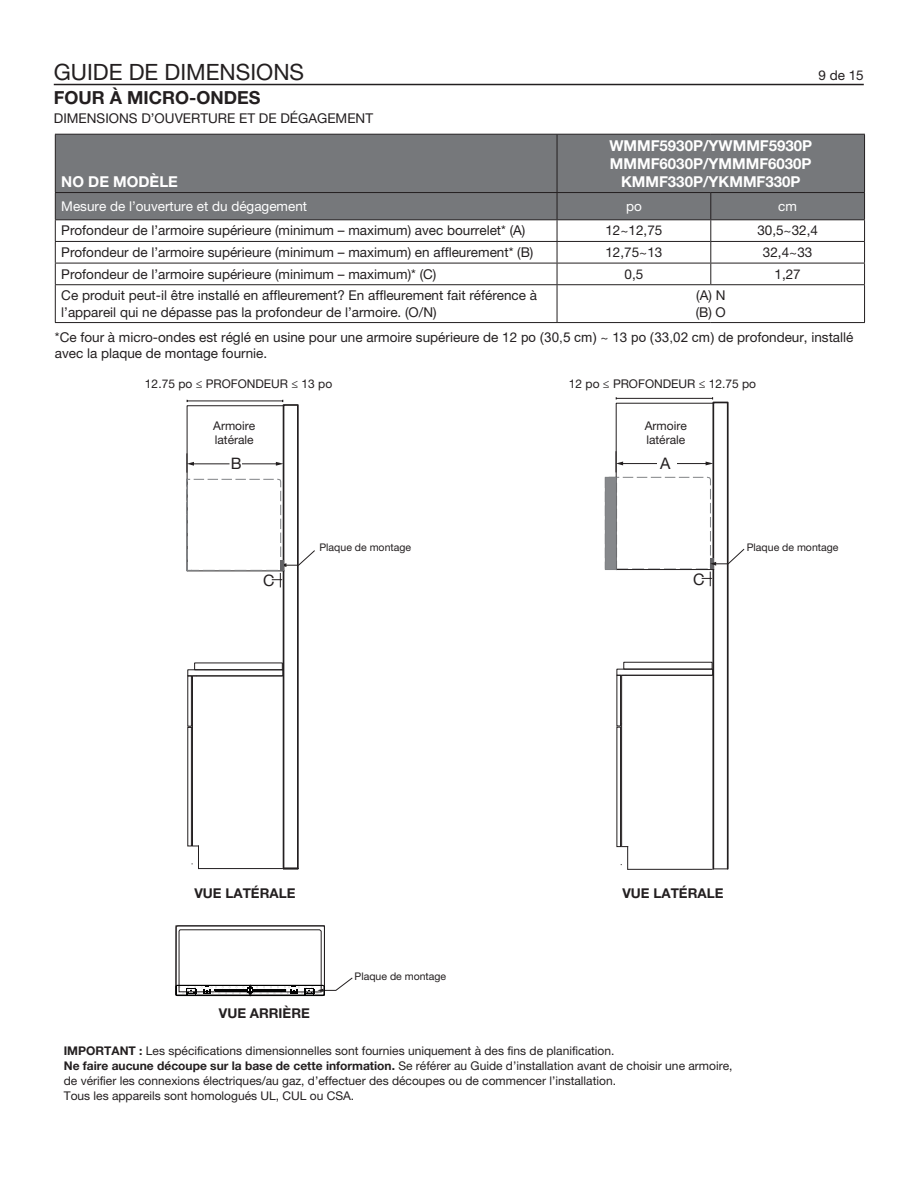
<style>
.page{position:relative;width:918px;height:1188px;background:#fff}
.page>*{position:absolute;margin:0;border:0;box-sizing:border-box;transform-origin:0 0}
.t1{font:22.5px "Helvetica Neue LT Std";color:#231f20}
.t2{font:700 18px "Helvetica Neue LT Pro";color:#231f20}
.t3{font:15.9px "Helvetica Neue LT Std";color:#231f20}
.t4{font:15.75px "Helvetica Neue LT Std";color:#231f20}
.t5{font:700 15px/17.9px "Helvetica Neue LT Pro";color:#fff;text-align:center}
.t6{font:13.5px/16.2px "Helvetica Neue LT Std";color:#231f20}
.t7{font:13.5px "Helvetica Neue LT Std";color:#fff}
.t8{font:700 13.5px "Helvetica Neue LT Pro";color:#231f20}
.t9{font:12px/15px "Helvetica Neue LT Std";color:#231f20}
.t10{font:10.5px "Helvetica Neue LT Std";color:#231f20}
.s1{font-family:"Arial"}
.s2{font-family:"Helvetica Neue LT Pro";font-weight:700}
</style>
<div class="page">
<hr style="left:54px;top:84px;width:810px;height:1px;background:#231f20">
<div style="left:56px;top:135px;width:808px;height:84px;background:#76787b"></div>
<hr style="left:55px;top:134px;width:502px;height:1px;background:#231f20">
<hr style="left:557px;top:134px;width:154px;height:1px;background:#231f20">
<hr style="left:711px;top:134px;width:154px;height:1px;background:#231f20">
<hr style="left:864px;top:135px;width:1px;height:57px;background:#231f20">
<hr style="left:55px;top:192px;width:502px;height:1px;background:#231f20">
<hr style="left:557px;top:192px;width:154px;height:1px;background:#231f20">
<hr style="left:711px;top:192px;width:154px;height:1px;background:#231f20">
<hr style="left:55px;top:219px;width:502px;height:1px;background:#231f20">
<hr style="left:557px;top:219px;width:154px;height:1px;background:#231f20">
<hr style="left:711px;top:219px;width:154px;height:1px;background:#231f20">
<hr style="left:55px;top:241px;width:502px;height:1px;background:#231f20">
<hr style="left:557px;top:241px;width:154px;height:1px;background:#231f20">
<hr style="left:711px;top:241px;width:154px;height:1px;background:#231f20">
<hr style="left:55px;top:263px;width:502px;height:1px;background:#231f20">
<hr style="left:557px;top:263px;width:154px;height:1px;background:#231f20">
<hr style="left:711px;top:263px;width:154px;height:1px;background:#231f20">
<svg style="left:710px;top:193px;width:1px;height:91px"></svg>
<svg style="left:864px;top:193px;width:1px;height:91px"></svg>
<hr style="left:55px;top:284px;width:502px;height:1px;background:#231f20">
<hr style="left:557px;top:284px;width:154px;height:1px;background:#231f20">
<hr style="left:711px;top:284px;width:154px;height:1px;background:#231f20">
<hr style="left:864px;top:285px;width:1px;height:37px;background:#231f20">
<hr style="left:55px;top:322px;width:502px;height:1px;background:#231f20">
<hr style="left:557px;top:322px;width:154px;height:1px;background:#231f20">
<hr style="left:711px;top:322px;width:154px;height:1px;background:#231f20">
<hr style="left:55px;top:135px;width:1px;height:57px;background:#231f20">
<hr style="left:557px;top:135px;width:1px;height:57px;background:#231f20">
<svg style="left:55px;top:193px;width:1px;height:91px"></svg>
<svg style="left:557px;top:193px;width:1px;height:91px"></svg>
<hr style="left:55px;top:285px;width:1px;height:37px;background:#231f20">
<hr style="left:557px;top:285px;width:1px;height:37px;background:#231f20">
<div style="left:187px;top:405px;width:97px;height:166px;border:1px solid #231f20"></div>
<div style="left:283px;top:404px;width:16px;height:465px;border:2px solid #231f20"></div>
<hr style="left:187px;top:401px;width:96px;height:1px;background:#231f20">
<div style="left:187px;top:669px;width:96px;height:7px;border:1px solid #231f20"></div>
<hr style="left:197px;top:675px;width:86px;height:1px;background:#231f20">
<svg style="left:284px;top:868px;width:14px;height:1px"></svg>
<hr style="left:198px;top:868px;width:85px;height:1px;background:#231f20">
<svg style="left:191px;top:675px;width:8px;height:193px"></svg>
<svg style="left:186px;top:453px;width:129px;height:134px"></svg>
<hr style="left:242px;top:463px;width:37px;height:1px;background:#231f20">
<div style="left:712px;top:402px;width:16px;height:468px;border:2px solid #231f20"></div>
<hr style="left:628px;top:869px;width:85px;height:1px;background:#231f20">
<div style="left:616px;top:675px;width:5px;height:51px;border:1px solid #231f20"></div>
<div style="left:616px;top:727px;width:5px;height:120px;border:1px solid #231f20"></div>
<svg style="left:621px;top:676px;width:7px;height:193px"></svg>
<div style="left:616px;top:669px;width:97px;height:7px;border:1px solid #231f20"></div>
<div style="left:623px;top:662px;width:90px;height:8px;border:1px solid #231f20"></div>
<hr style="left:616px;top:398px;width:97px;height:1px;background:#231f20">
<svg style="left:604px;top:451px;width:141px;height:135px"></svg>
<svg style="left:175px;top:925px;width:178px;height:72px"></svg>
<h1 class="t1" style="left:54px;top:59px;width:252px">GUIDE DE DIMENSIONS</h1>
<p class="t6" style="left:819px;top:67px;width:47px">9 de 15</p>
<h2 class="t2" style="left:54px;top:86px;width:208px">FOUR À MICRO-ONDES</h2>
<p class="t6" style="left:54px;top:110px;width:321px">DIMENSIONS D’OUVERTURE ET DE DÉGAGEMENT</p>
<p class="t5" style="left:61px;top:172px;width:118px">NO DE MODÈLE</p>
<p class="t5" style="left:609px;top:137px;width:204px">WMMF5930P/YWMMF5930P<br>MMMF6030P/YMMMF6030P<br>KMMF330P/YKMMF330P</p>
<p class="t7" style="left:61px;top:199px;width:247px">Mesure de l’ouverture et du dégagement</p>
<p class="t7" style="left:626px;top:199px;width:17px">po</p>
<p class="t7" style="left:778px;top:199px;width:20px">cm</p>
<p class="t6" style="left:61px;top:223px;width:466px">Profondeur de l’armoire supérieure (minimum – maximum) avec bourrelet* (A)</p>
<p class="t6" style="left:605px;top:223px;width:58px">12~12,75</p>
<p class="t6" style="left:757px;top:223px;width:62px">30,5~32,4</p>
<p class="t6" style="left:61px;top:244px;width:474px">Profondeur de l’armoire supérieure (minimum – maximum) en affleurement* (B)</p>
<p class="t6" style="left:605px;top:244px;width:58px">12,75~13</p>
<p class="t6" style="left:763px;top:244px;width:51px">32,4~33</p>
<p class="t6" style="left:61px;top:266px;width:377px">Profondeur de l’armoire supérieure (minimum – maximum)* (C)</p>
<p class="t6" style="left:625px;top:266px;width:20px">0,5</p>
<p class="t6" style="left:775px;top:266px;width:28px">1,27</p>
<p class="t6" style="left:61px;top:287px;width:477px">Ce produit peut-il être installé en affleurement? En affleurement fait référence à l’appareil qui ne dépasse pas la profondeur de l’armoire. (O/N)</p>
<p class="t6" style="left:696px;top:288px;width:32px">(A) N (B) O</p>
<p class="t6" style="left:55px;top:329px;width:800px">*Ce four à micro-ondes est réglé en usine pour une armoire supérieure de 12 <span class="s1">po (30,5 cm)</span> ~ 13 <span class="s1">po (33,02 cm)</span> de profondeur, installé avec la plaque de montage fournie.</p>
<p class="t9" style="left:145px;top:376px;width:189px">12.75 po ≤ PROFONDEUR ≤ 13 po</p>
<p class="t9" style="left:569px;top:376px;width:189px">12 po ≤ PROFONDEUR ≤ 12.75 po</p>
<p class="t9" style="left:213px;top:418px;width:43px;line-height:14.4px">Armoire latérale</p>
<p class="t4" style="left:231px;top:455px;width:12px">B</p>
<p class="t4" style="left:263px;top:572px;width:13px">C</p>
<p class="t10" style="left:320px;top:542px;width:93px">Plaque de montage</p>
<p class="t9" style="left:645px;top:418px;width:43px;line-height:14.4px">Armoire latérale</p>
<p class="t3" style="left:660px;top:454px;width:12px">A</p>
<p class="t3" style="left:693px;top:570px;width:13px">C</p>
<p class="t10" style="left:747px;top:542px;width:93px">Plaque de montage</p>
<p class="t8" style="left:194px;top:885px;width:103px">VUE LATÉRALE</p>
<p class="t8" style="left:622px;top:885px;width:103px">VUE LATÉRALE</p>
<p class="t8" style="left:219px;top:1005px;width:92px">VUE ARRIÈRE</p>
<p class="t10" style="left:355px;top:971px;width:93px">Plaque de montage</p>
<p class="t9" style="left:64px;top:1043px;width:670px"><span class="s2">IMPORTANT :</span> Les spécifications dimensionnelles sont fournies uniquement à des fins de planification.<br><span class="s2">Ne faire aucune découpe sur la base de cette information.</span> Se référer au Guide d’installation avant de choisir une armoire, de vérifier les connexions électriques/au gaz, d’effectuer des découpes ou de commencer l’installation.<br>Tous les appareils sont homologués UL, CUL ou CSA.</p>
</div>
